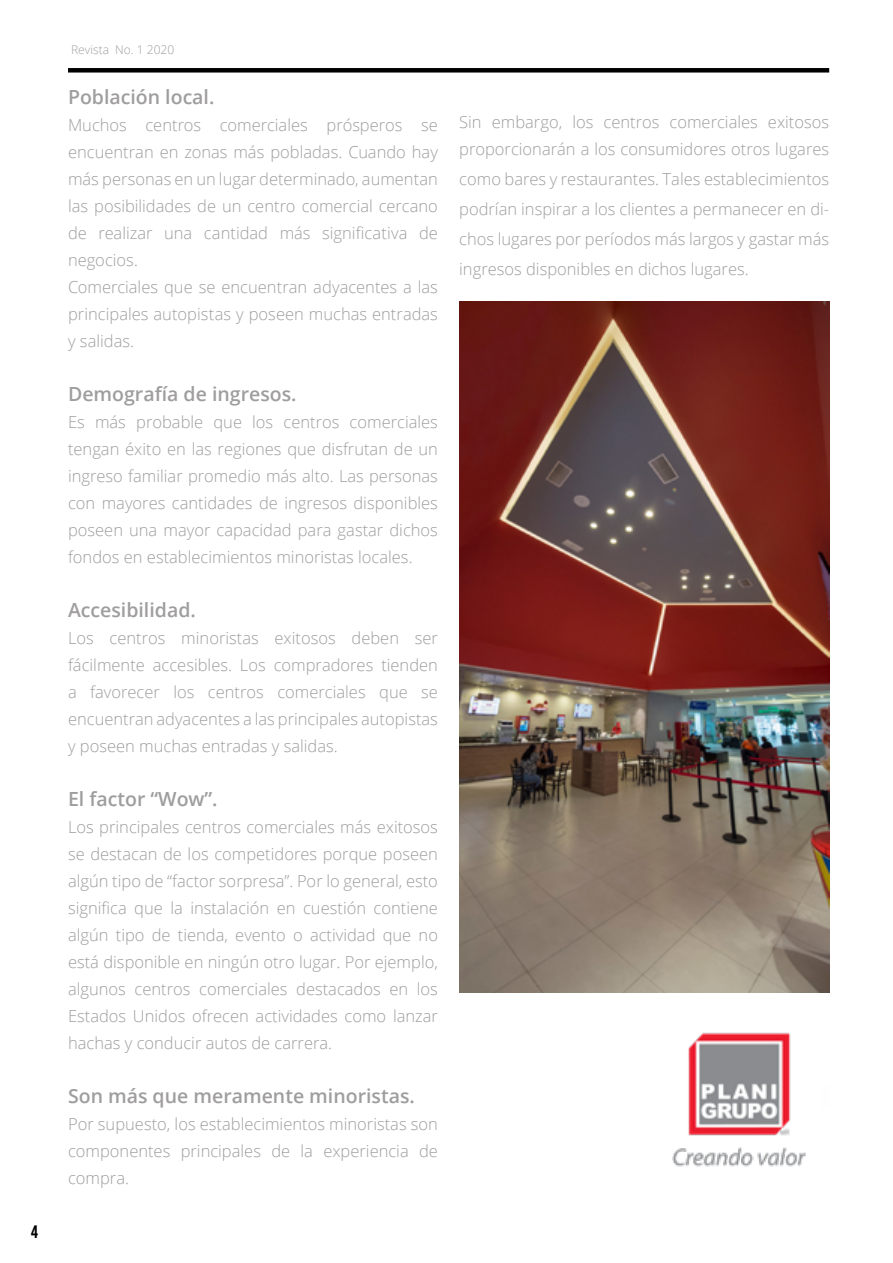
<style>
.page{position:relative;width:893px;height:1263px;background:#fff}
.page>*{position:absolute;margin:0;border:0;box-sizing:border-box;transform-origin:0 0}
.t1{font:600 19.5px "Open Sans";color:#9f9d9d}
.t2{font:18px "Bebas";color:#000}
.t3{font:300 16.5px/27px "Open Sans";color:#9f9d9d;text-align:justify}
.t4{font:300 12px "Open Sans";color:#9f9d9d}
</style>
<div class="page">
<div style="left:68px;top:68px;width:761px;height:5px;background:#000"></div>
<img style="left:459px;top:301px;width:370px;height:692px">
<img style="left:672px;top:1032px;width:134px;height:135px">
<p class="t2" style="left:31px;top:1222px;width:9px">4</p>
<p class="t4" style="left:71px;top:41px;width:105px">Revista No. 1 2020</p>
<p class="t1" style="left:68px;top:83px;width:148px">Población local.</p>
<p class="t3" style="left:68px;top:111px;width:371px;text-align:left">Muchos centros comerciales prósperos se encuentran en zonas más pobladas. Cuando hay más personas en un lugar determinado, aumentan las posibilidades de un centro comercial cercano de realizar una cantidad más significativa de negocios.<br>Comerciales que se encuentran adyacentes a las principales autopistas y poseen muchas entradas y salidas.</p>
<p class="t1" style="left:68px;top:380px;width:230px">Demografía de ingresos.</p>
<p class="t3" style="left:68px;top:408px;width:371px">Es más probable que los centros comerciales tengan éxito en las regiones que disfrutan de un ingreso familiar promedio más alto. Las personas con mayores cantidades de ingresos disponibles poseen una mayor capacidad para gastar dichos fondos en establecimientos minoristas locales.</p>
<p class="t1" style="left:68px;top:596px;width:129px">Accesibilidad.</p>
<p class="t3" style="left:68px;top:624px;width:371px">Los centros minoristas exitosos deben ser fácilmente accesibles. Los compradores tienden a favorecer los centros comerciales que se encuentran adyacentes a las principales autopistas y poseen muchas entradas y salidas.</p>
<p class="t1" style="left:68px;top:785px;width:151px">El factor “Wow”.</p>
<p class="t3" style="left:68px;top:813px;width:371px">Los principales centros comerciales más exitosos se destacan de los competidores porque poseen algún tipo de “factor sorpresa”. Por lo general, esto significa que la instalación en cuestión contiene algún tipo de tienda, evento o actividad que no está disponible en ningún otro lugar. Por ejemplo, algunos centros comerciales destacados en los Estados Unidos ofrecen actividades como lanzar hachas y conducir autos de carrera.</p>
<p class="t1" style="left:68px;top:1082px;width:348px">Son más que meramente minoristas.</p>
<p class="t3" style="left:68px;top:1110px;width:371px">Por supuesto, los establecimientos minoristas son componentes principales de la experiencia de compra.</p>
<p class="t3" style="left:459px;top:108px;width:371px">Sin embargo, los centros comerciales exitosos proporcionarán a los consumidores otros lugares</p>
<p class="t3" style="left:459px;top:164px;width:371px;line-height:30px">como bares y restaurantes. Tales establecimientos podrían inspirar a los clientes a permanecer en di&shy;chos lugares por períodos más largos y gastar más ingresos disponibles en dichos lugares.</p>
</div>
